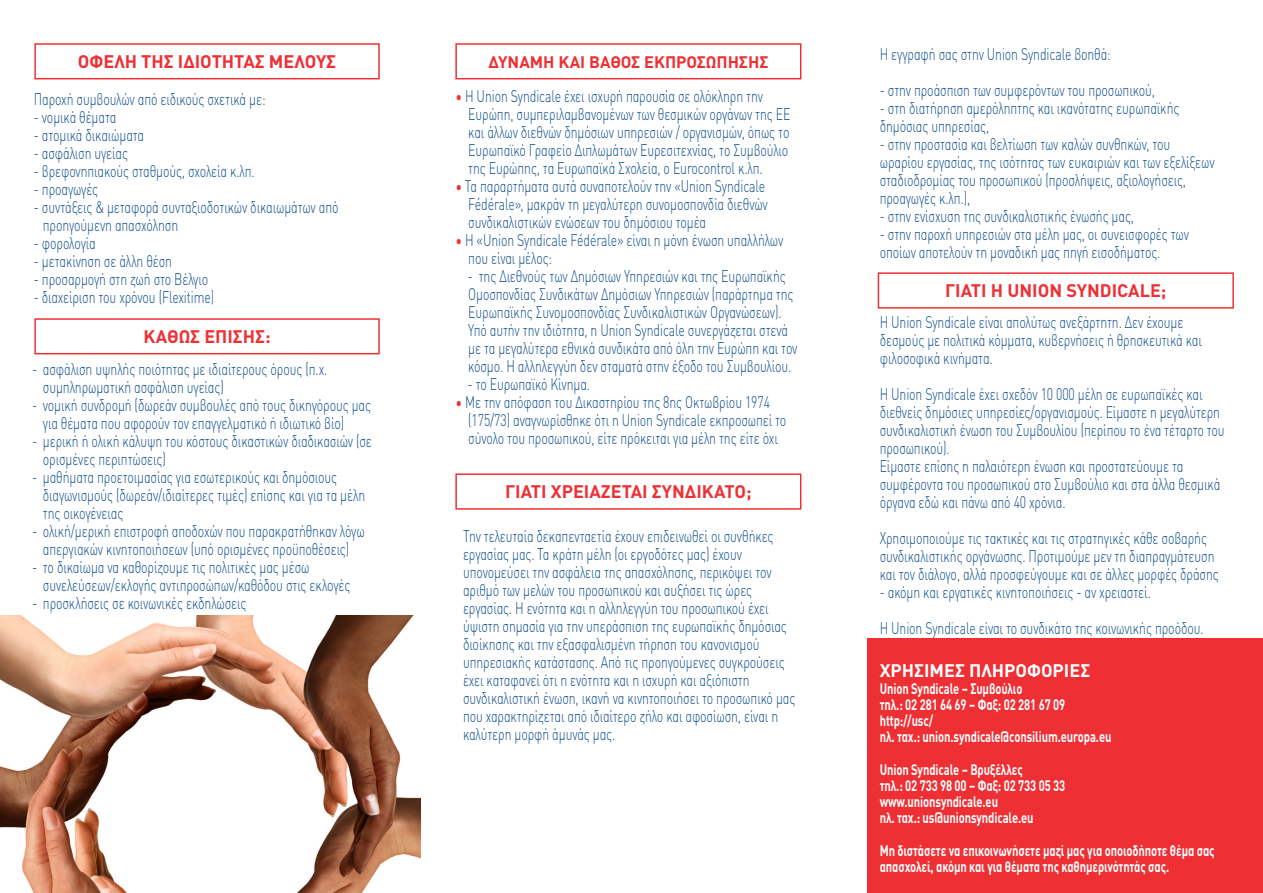
<style>
.page{position:relative;width:1263px;height:893px;background:#fff}
.page>*{position:absolute;margin:0;border:0;box-sizing:border-box;transform-origin:0 0}
.t1{font:700 18px "DIN Pro";color:#ee3034}
.t2{font:700 18px "DIN Pro";color:#fff}
.Paragraph_Style_1{font:300 16.65px/18px "DIN Pro";letter-spacing:-.01em;color:#0f4e8c;scale:.74 1}
.t3{font:700 16.5px "DIN Pro";color:#ee3034}
.t4{font:700 15px/16.2px "DIN Pro";letter-spacing:-.01em;color:#fff;scale:.75 1}
.s1{color:#ee3034}
</style>
<div class="page">
<div style="left:867px;top:638px;width:396px;height:255px;background:#ee3034"></div>
<div style="left:34px;top:43px;width:346px;height:36px;border:2px solid #ee3034"></div>
<div style="left:34px;top:318px;width:346px;height:36px;border:2px solid #ee3034"></div>
<div style="left:455px;top:43px;width:346px;height:36px;border:2px solid #ee3034"></div>
<div style="left:455px;top:473px;width:346px;height:37px;border:2px solid #ee3034"></div>
<div style="left:878px;top:272px;width:356px;height:37px;border:2px solid #ee3034"></div>
<img style="left:0;top:616px;width:421px;height:277px">
<p class="t1" style="left:78px;top:48px;width:260px">ΟΦΕΛΗ ΤΗΣ ΙΔΙΟΤΗΤΑΣ ΜΕΛΟΥΣ</p>
<p class="Paragraph_Style_1" style="left:34px;top:88px;width:315px">Παροχή συμβουλών από ειδικούς σχετικά με:</p>
<p class="Paragraph_Style_1" style="left:34px;top:106px;width:113px">- νομικά θέματα</p>
<p class="Paragraph_Style_1" style="left:34px;top:124px;width:151px">- ατομικά δικαιώματα</p>
<p class="Paragraph_Style_1" style="left:34px;top:142px;width:129px">- ασφάλιση υγείας</p>
<p class="Paragraph_Style_1" style="left:34px;top:160px;width:300px">- βρεφονηπιακούς σταθμούς, σχολεία κ.λπ.</p>
<p class="Paragraph_Style_1" style="left:34px;top:178px;width:89px">- προαγωγές</p>
<p class="Paragraph_Style_1" style="left:34px;top:196px;width:413px">- συντάξεις &amp; μεταφορά συνταξιοδοτικών δικαιωμάτων από</p>
<p class="Paragraph_Style_1" style="left:43px;top:214px;width:184px">προηγούμενη απασχόληση</p>
<p class="Paragraph_Style_1" style="left:34px;top:232px;width:85px">- φορολογία</p>
<p class="Paragraph_Style_1" style="left:34px;top:250px;width:188px">- μετακίνηση σε άλλη θέση</p>
<p class="Paragraph_Style_1" style="left:34px;top:268px;width:237px">- προσαρμογή στη ζωή στο Βέλγιο</p>
<p class="Paragraph_Style_1" style="left:34px;top:286px;width:245px">- διαχείριση του χρόνου (Flexitime)</p>
<p class="t1" style="left:143px;top:323px;width:129px">ΚΑΘΩΣ ΕΠΙΣΗΣ:</p>
<p class="Paragraph_Style_1" style="left:43px;top:359px;width:386px;text-indent:-11px">- ασφάλιση υψηλής ποιότητας με ιδιαίτερους όρους (π.χ. συμπληρωματική ασφάλιση υγείας)</p>
<p class="Paragraph_Style_1" style="left:43px;top:395px;width:445px;text-indent:-11px">- νομική συνδρομή (δωρεάν συμβουλές από τους δικηγόρους μας για θέματα που αφορούν τον επαγγελματικό ή ιδιωτικό βίο)</p>
<p class="Paragraph_Style_1" style="left:43px;top:431px;width:446px;text-indent:-11px">- μερική ή ολική κάλυψη του κόστους δικαστικών διαδικασιών (σε ορισμένες περιπτώσεις)</p>
<p class="Paragraph_Style_1" style="left:43px;top:467px;width:437px;text-indent:-11px">- μαθήματα προετοιμασίας για εσωτερικούς και δημόσιους διαγωνισμούς (δωρεάν/ιδιαίτερες τιμές) επίσης και για τα μέλη της οικογένειας</p>
<p class="Paragraph_Style_1" style="left:32px;top:521px;width:451px;text-align:center">- ολική/μερική επιστροφή αποδοχών που παρακρατήθηκαν λόγω απεργιακών κινητοποιήσεων (υπό ορισμένες προϋποθέσεις)</p>
<p class="Paragraph_Style_1" style="left:43px;top:557px;width:417px;text-indent:-11px">- το δικαίωμα να καθορίζουμε τις πολιτικές μας μέσω συνελεύσεων/εκλογής αντιπροσώπων/καθόδου στις εκλογές</p>
<p class="Paragraph_Style_1" style="left:32px;top:593px;width:291px">- προσκλήσεις σε κοινωνικές εκδηλώσεις</p>
<p class="t3" style="left:488px;top:49px;width:281px">ΔΥΝΑΜΗ ΚΑΙ ΒΑΘΟΣ ΕΚΠΡΟΣΩΠΗΣΗΣ</p>
<p class="Paragraph_Style_1" style="left:468px;top:86px;width:437px;text-indent:-13px"><span class="s1">•</span> Η Union Syndicale έχει ισχυρή παρουσία σε ολόκληρη την Ευρώπη, συμπεριλαμβανομένων των θεσμικών οργάνων της ΕΕ και άλλων διεθνών δημόσιων υπηρεσιών / οργανισμών, όπως το Ευρωπαϊκό Γραφείο Διπλωμάτων Ευρεσιτεχνίας, το Συμβούλιο της Ευρώπης, τα Ευρωπαϊκά Σχολεία, ο Eurocontrol κ.λπ.</p>
<p class="Paragraph_Style_1" style="left:468px;top:176px;width:406px;text-indent:-13px"><span class="s1">•</span> Τα παραρτήματα αυτά συναποτελούν την «Union Syndicale<br>Fédérale», μακράν τη μεγαλύτερη συνομοσπονδία διεθνών συνδικαλιστικών ενώσεων του δημόσιου τομέα</p>
<p class="Paragraph_Style_1" style="left:468px;top:230px;width:427px;text-indent:-13px"><span class="s1">•</span> Η «Union Syndicale Fédérale» είναι η μόνη ένωση υπαλλήλων που είναι μέλος:</p>
<p class="Paragraph_Style_1" style="left:468px;top:266px;width:447px">- της Διεθνούς των Δημόσιων Υπηρεσιών και της Ευρωπαϊκής Ομοσπονδίας Συνδικάτων Δημόσιων Υπηρεσιών (παράρτημα της Ευρωπαϊκής Συνομοσπονδίας Συνδικαλιστικών Οργανώσεων).<br>Υπό αυτήν την ιδιότητα, η Union Syndicale συνεργάζεται στενά με τα μεγαλύτερα εθνικά συνδικάτα από όλη την Ευρώπη και τον κόσμο. Η αλληλεγγύη δεν σταματά στην έξοδο του Συμβουλίου.</p>
<p class="Paragraph_Style_1" style="left:468px;top:374px;width:167px">- το Ευρωπαϊκό Κίνημα.</p>
<p class="Paragraph_Style_1" style="left:468px;top:392px;width:431px;text-indent:-13px"><span class="s1">•</span> Με την απόφαση του Δικαστηρίου της 8ης Οκτωβρίου 1974 (175/73) αναγνωρίσθηκε ότι η Union Syndicale εκπροσωπεί το σύνολο του προσωπικού, είτε πρόκειται για μέλη της είτε όχι</p>
<p class="t1" style="left:505px;top:478px;width:248px">ΓΙΑΤΙ ΧΡΕΙΑΖΕΤΑΙ ΣΥΝΔΙΚΑΤΟ;</p>
<p class="Paragraph_Style_1" style="left:463px;top:526px;width:421px">Την τελευταία δεκαπενταετία έχουν επιδεινωθεί οι συνθήκες</p>
<p class="Paragraph_Style_1" style="left:463px;top:544px;width:378px">εργασίας μας. Τα κράτη μέλη (οι εργοδότες μας) έχουν</p>
<p class="Paragraph_Style_1" style="left:463px;top:562px;width:419px">υπονομεύσει την ασφάλεια της απασχόλησης, περικόψει τον</p>
<p class="Paragraph_Style_1" style="left:463px;top:580px;width:392px">αριθμό των μελών του προσωπικού και αυξήσει τις ώρες</p>
<p class="Paragraph_Style_1" style="left:463px;top:598px;width:415px">εργασίας. Η ενότητα και η αλληλεγγύη του προσωπικού έχει</p>
<p class="Paragraph_Style_1" style="left:463px;top:616px;width:439px">ύψιστη σημασία για την υπεράσπιση της ευρωπαϊκής δημόσιας</p>
<p class="Paragraph_Style_1" style="left:463px;top:634px;width:402px">διοίκησης και την εξασφαλισμένη τήρηση του κανονισμού</p>
<p class="Paragraph_Style_1" style="left:463px;top:652px;width:436px">υπηρεσιακής κατάστασης. Από τις προηγούμενες συγκρούσεις</p>
<p class="Paragraph_Style_1" style="left:463px;top:670px;width:389px">έχει καταφανεί ότι η ενότητα και η ισχυρή και αξιόπιστη</p>
<p class="Paragraph_Style_1" style="left:463px;top:688px;width:451px">συνδικαλιστική ένωση, ικανή να κινητοποιήσει το προσωπικό μας</p>
<p class="Paragraph_Style_1" style="left:463px;top:706px;width:427px">που χαρακτηρίζεται από ιδιαίτερο ζήλο και αφοσίωση, είναι η</p>
<p class="Paragraph_Style_1" style="left:463px;top:724px;width:207px">καλύτερη μορφή άμυνάς μας.</p>
<p class="Paragraph_Style_1" style="left:880px;top:44px;width:314px">Η εγγραφή σας στην Union Syndicale βοηθά:</p>
<p class="Paragraph_Style_1" style="left:880px;top:80px;width:373px">- στην προάσπιση των συμφερόντων του προσωπικού,</p>
<p class="Paragraph_Style_1" style="left:880px;top:98px;width:407px">- στη διατήρηση αμερόληπτης και ικανότατης ευρωπαϊκής δημόσιας υπηρεσίας,</p>
<p class="Paragraph_Style_1" style="left:880px;top:134px;width:454px">- στην προστασία και βελτίωση των καλών συνθηκών, του ωραρίου εργασίας, της ισότητας των ευκαιριών και των εξελίξεων σταδιοδρομίας του προσωπικού (προσλήψεις, αξιολογήσεις, προαγωγές κ.λπ.),</p>
<p class="Paragraph_Style_1" style="left:880px;top:206px;width:345px">- στην ενίσχυση της συνδικαλιστικής ένωσής μας,</p>
<p class="Paragraph_Style_1" style="left:880px;top:224px;width:419px">- στην παροχή υπηρεσιών στα μέλη μας, οι συνεισφορές των οποίων αποτελούν τη μοναδική μας πηγή εισοδήματος.</p>
<p class="t1" style="left:945px;top:277px;width:223px">ΓΙΑΤΙ Η UNION SYNDICALE;</p>
<p class="Paragraph_Style_1" style="left:880px;top:312px;width:437px">Η Union Syndicale είναι απολύτως ανεξάρτητη. Δεν έχουμε δεσμούς με πολιτικά κόμματα, κυβερνήσεις ή θρησκευτικά και φιλοσοφικά κινήματα.</p>
<p class="Paragraph_Style_1" style="left:880px;top:384px;width:468px">Η Union Syndicale έχει σχεδόν 10 000 μέλη σε ευρωπαϊκές και διεθνείς δημόσιες υπηρεσίες/οργανισμούς. Είμαστε η μεγαλύτερη συνδικαλιστική ένωση του Συμβουλίου (περίπου το ένα τέταρτο του προσωπικού).</p>
<p class="Paragraph_Style_1" style="left:880px;top:456px;width:462px">Είμαστε επίσης η παλαιότερη ένωση και προστατεύουμε τα συμφέροντα του προσωπικού στο Συμβούλιο και στα άλλα θεσμικά όργανα εδώ και πάνω από 40 χρόνια.</p>
<p class="Paragraph_Style_1" style="left:880px;top:528px;width:460px">Χρησιμοποιούμε τις τακτικές και τις στρατηγικές κάθε σοβαρής συνδικαλιστικής οργάνωσης. Προτιμούμε μεν τη διαπραγμάτευση και τον διάλογο, αλλά προσφεύγουμε και σε άλλες μορφές δράσης</p>
<p class="Paragraph_Style_1" style="left:880px;top:582px;width:368px">- ακόμη και εργατικές κινητοποιήσεις - αν χρειαστεί.</p>
<p class="Paragraph_Style_1" style="left:880px;top:618px;width:439px">Η Union Syndicale είναι το συνδικάτο της κοινωνικής προόδου.</p>
<p class="t2" style="left:880px;top:657px;width:212px">ΧΡΗΣΙΜΕΣ ΠΛΗΡΟΦΟΡΙΕΣ</p>
<p class="t4" style="left:880px;top:679px;width:192px">Union Syndicale – Συμβούλιο</p>
<p class="t4" style="left:880px;top:695px;width:249px">τηλ.: 02 281 64 69 – Φαξ: 02 281 67 09</p>
<p class="t4" style="left:880px;top:712px;width:73px">http://usc/</p>
<p class="t4" style="left:880px;top:728px;width:311px">ηλ. ταχ.: union.syndicale@consilium.europa.eu</p>
<p class="t4" style="left:880px;top:760px;width:192px">Union Syndicale – Βρυξέλλες</p>
<p class="t4" style="left:880px;top:776px;width:249px">τηλ.: 02 733 98 00 – Φαξ: 02 733 05 33</p>
<p class="t4" style="left:880px;top:793px;width:159px">www.unionsyndicale.eu</p>
<p class="t4" style="left:880px;top:809px;width:207px">ηλ. ταχ.: us@unionsyndicale.eu</p>
<p class="t4" style="left:880px;top:841px;width:448px">Μη διστάσετε να επικοινωνήσετε μαζί μας για οποιοδήποτε θέμα σας απασχολεί, ακόμη και για θέματα της καθημερινότητάς σας.</p>
</div>
